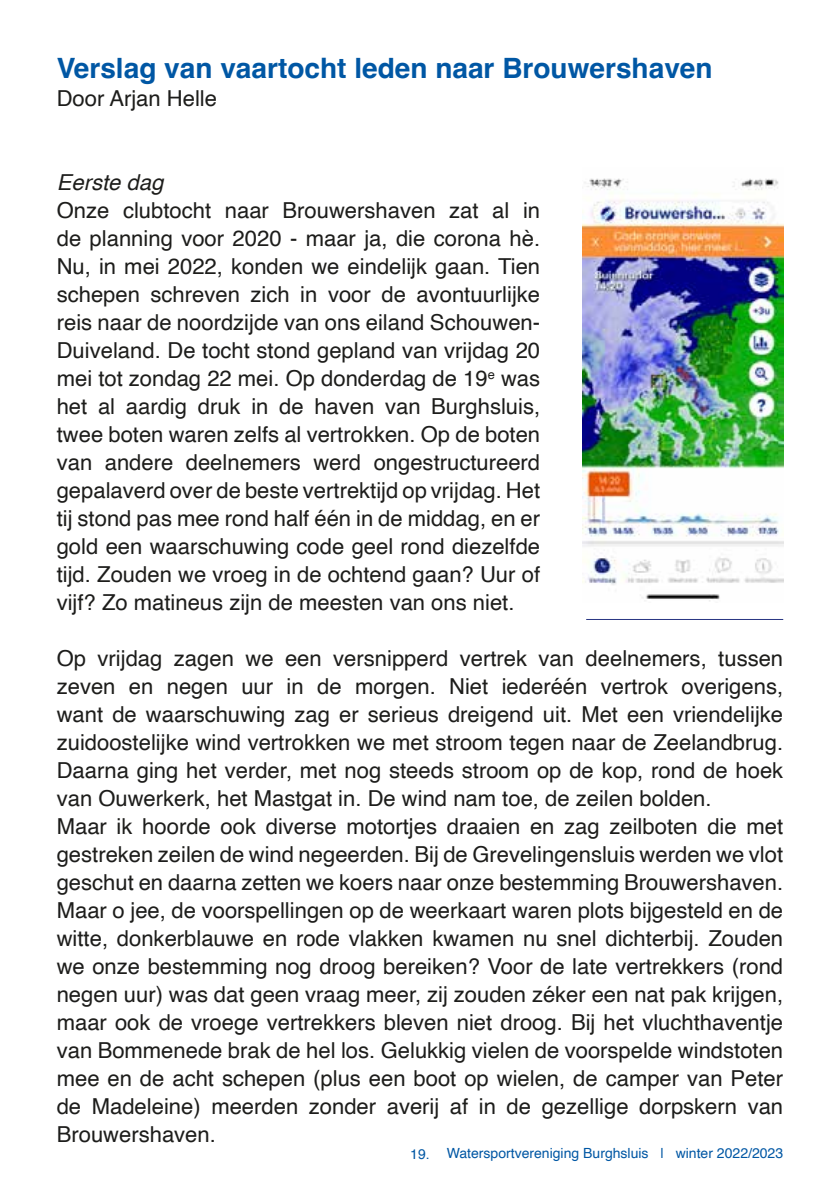
<style>
.page{position:relative;width:840px;height:1191px;background:#fff}
.page>*{position:absolute;margin:0;border:0;box-sizing:border-box;transform-origin:0 0}
.t1{font:700 28px "Helvetica";color:#0057a4}
.t2{font:22px/28px "Helvetica";color:#1d1d1b;text-align:justify}
.t3{font:italic 22px "Helvetica";color:#1d1d1b}
.t4{font:14px "Helvetica";color:#0057a4}
</style>
<div class="page">
<img style="left:582px;top:178px;width:200px;height:424px">
<hr style="left:586px;top:619px;width:196px;height:1px;background:#283583">
<p class="t1" style="left:57px;top:51px;width:657px">Verslag van vaartocht leden naar Brouwershaven</p>
<p class="t2" style="left:57px;top:85px;width:162px">Door Arjan Helle</p>
<p class="t3" style="left:57px;top:165px;width:108px">Eerste dag</p>
<p class="t2" style="left:57px;top:197px;width:484px">Onze clubtocht naar Brouwershaven zat al in de planning voor 2020 - maar ja, die corona hè.<br>Nu, in mei 2022, konden we eindelijk gaan. Tien schepen schreven zich in voor de avontuurlijke reis naar de noordzijde van ons eiland Schouwen-Duiveland. De tocht stond gepland van vrijdag 20 mei tot zondag 22 mei. Op donderdag de 19<sup>e</sup> was het al aardig druk in de haven van Burghsluis, twee boten waren zelfs al vertrokken. Op de boten van andere deelnemers werd ongestructureerd gepalaverd over de beste vertrektijd op vrijdag. Het tij stond pas mee rond half één in de middag, en er gold een waarschuwing code geel rond diezelfde tijd. Zouden we vroeg in de ochtend gaan? Uur of vijf? Zo matineus zijn de meesten van ons niet.</p>
<p class="t2" style="left:57px;top:645px;width:727px;text-align:left">Op vrijdag zagen we een versnipperd vertrek van deelnemers, tussen zeven en negen uur in de morgen. Niet iederéén vertrok overigens, want de waarschuwing zag er serieus dreigend uit. Met een vriendelijke zuidoostelijke wind vertrokken we met stroom tegen naar de Zeelandbrug.<br>Daarna ging het verder, met nog steeds stroom op de kop, rond de hoek van Ouwerkerk, het Mastgat in. De wind nam toe, de zeilen bolden.<br>Maar ik hoorde ook diverse motortjes draaien en zag zeilboten die met gestreken zeilen de wind negeerden. Bij de Grevelingensluis werden we vlot geschut en daarna zetten we koers naar onze bestemming Brouwershaven.<br>Maar o jee, de voorspellingen op de weerkaart waren plots bijgesteld en de witte, donkerblauwe en rode vlakken kwamen nu snel dichterbij. Zouden we onze bestemming nog droog bereiken? Voor de late vertrekkers (rond negen uur) was dat geen vraag meer, zij zouden zéker een nat pak krijgen, maar ook de vroege vertrekkers bleven niet droog. Bij het vluchthaventje van Bommenede brak de hel los. Gelukkig vielen de voorspelde windstoten mee en de acht schepen (plus een boot op wielen, de camper van Peter de Madeleine) meerden zonder averij af in de gezellige dorpskern van Brouwershaven.</p>
<p class="t4" style="left:410px;top:1141px;width:374px">19. Watersportvereniging Burghsluis | winter 2022/2023</p>
</div>
